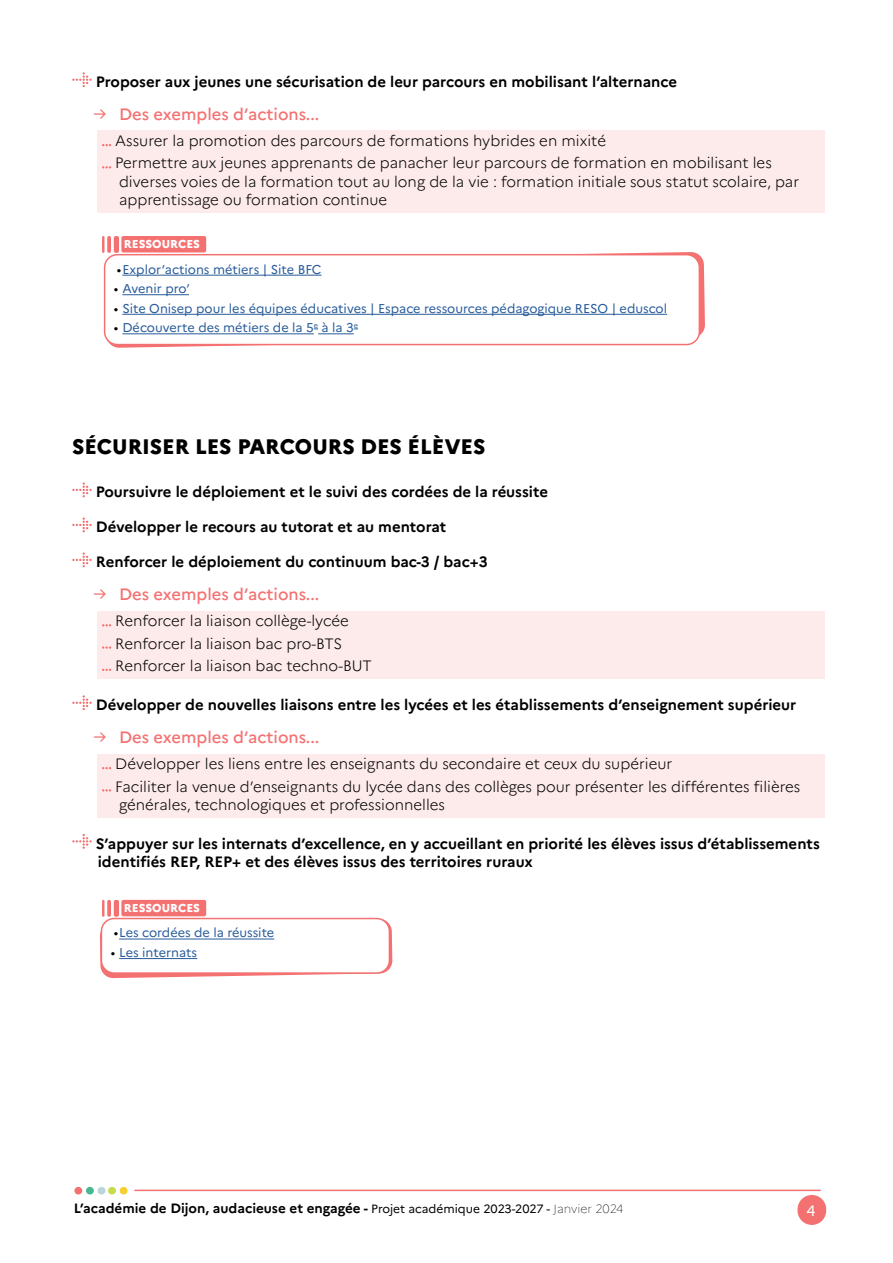
<style>
.page{position:relative;width:893px;height:1263px;background:#fff}
.page>*{position:absolute;margin:0;border:0;box-sizing:border-box;transform-origin:0 0}
.t1{font:800 21px "Marianne";color:#000}
.t2{font:500 16.5px "Marianne";color:#f47171}
.t3{font:300 15px/22.2px "Marianne";color:#000}
.t4{font:700 15px/18px "Marianne";color:#000}
.t5{font:15px "Marianne";color:#fff}
.t6{font:700 13.5px "Marianne";color:#000}
.t7{font:12.75px "Marianne";color:#275b9b}
.t8{font:800 11.55px "Marianne";color:#fff}
.s1{font-weight:400}
.s2{color:#000}
.s3{font-weight:400;font-size:12px}
.s4{font-weight:100;font-size:12px}
</style>
<div class="page">
<hr style="left:134px;top:1189px;width:687px;height:2px;background:#f47171">
<div style="left:797px;top:1195px;width:29px;height:30px;background:#f47171;border-radius:14px"></div>
<div style="left:98px;top:1187px;width:7px;height:7px;background:#bbd4dc;border-radius:50%"></div>
<div style="left:86px;top:1187px;width:8px;height:7px;background:#44b98f;border-radius:50%"></div>
<div style="left:74px;top:1187px;width:8px;height:7px;background:#f47171;border-radius:50%"></div>
<div style="left:120px;top:1187px;width:8px;height:7px;background:#f7cf30;border-radius:50%"></div>
<div style="left:108px;top:1187px;width:8px;height:7px;background:#c4dd49;border-radius:50%"></div>
<div style="left:98px;top:131px;width:727px;height:23px;background:#fdeaea"></div>
<div style="left:98px;top:153px;width:727px;height:59px;background:#fdeaea"></div>
<div style="left:98px;top:611px;width:727px;height:23px;background:#fdeaea"></div>
<div style="left:98px;top:633px;width:727px;height:24px;background:#fdeaea"></div>
<div style="left:98px;top:655px;width:727px;height:24px;background:#fdeaea"></div>
<div style="left:98px;top:754px;width:727px;height:23px;background:#fdeaea"></div>
<div style="left:98px;top:776px;width:727px;height:41px;background:#fdeaea"></div>
<svg style="left:72px;top:72px;width:20px;height:15px"></svg>
<svg style="left:102px;top:144px;width:9px;height:2px"></svg>
<svg style="left:102px;top:166px;width:9px;height:2px"></svg>
<svg style="left:72px;top:482px;width:20px;height:15px"></svg>
<svg style="left:72px;top:517px;width:20px;height:15px"></svg>
<svg style="left:72px;top:552px;width:20px;height:15px"></svg>
<svg style="left:102px;top:624px;width:9px;height:2px"></svg>
<svg style="left:102px;top:646px;width:9px;height:3px"></svg>
<svg style="left:102px;top:669px;width:9px;height:2px"></svg>
<svg style="left:72px;top:695px;width:20px;height:15px"></svg>
<svg style="left:102px;top:767px;width:9px;height:2px"></svg>
<svg style="left:102px;top:789px;width:9px;height:2px"></svg>
<svg style="left:72px;top:834px;width:20px;height:15px"></svg>
<svg style="left:105px;top:252px;width:600px;height:96px"></svg>
<div style="left:105px;top:255px;width:594px;height:90px;background:#fff;border-radius:13px"></div>
<hr style="left:122px;top:275px;width:200px;height:1px;background:#275b9b">
<hr style="left:122px;top:294px;width:67px;height:1px;background:#275b9b">
<hr style="left:122px;top:314px;width:545px;height:1px;background:#275b9b">
<hr style="left:122px;top:333px;width:192px;height:1px;background:#275b9b">
<hr style="left:318px;top:333px;width:36px;height:1px;background:#275b9b">
<div style="left:104px;top:254px;width:596px;height:91px;border:2px solid #f47171;border-radius:13px"></div>
<div style="left:121px;top:236px;width:85px;height:16px;background:#f47171;border-radius:2px"></div>
<div style="left:114px;top:236px;width:5px;height:17px;background:#f47171;border-radius:2px"></div>
<svg style="left:102px;top:236px;width:2px;height:17px"></svg>
<svg style="left:107px;top:236px;width:4px;height:17px"></svg>
<svg style="left:100px;top:900px;width:292px;height:78px"></svg>
<svg style="left:107px;top:900px;width:4px;height:17px"></svg>
<p class="t4" style="left:96px;top:73px;width:583px">Proposer aux jeunes une sécurisation de leur parcours en mobilisant l’alternance</p>
<p class="t2" style="left:94px;top:104px;width:227px"><span class="s1">→</span> Des exemples d’actions...</p>
<p class="t3" style="left:115px;top:130px;width:658px">Assurer la promotion des parcours de formations hybrides en mixité<br>Permettre aux jeunes apprenants de panacher leur parcours de formation en mobilisant les</p>
<p class="t3" style="left:119px;top:172px;width:682px;line-height:18px">diverses voies de la formation tout au long de la vie : formation initiale sous statut scolaire, par apprentissage ou formation continue</p>
<p class="t8" style="left:124px;top:237px;width:78px">RESSOURCES</p>
<p class="t7" style="left:117px;top:261px;width:206px"><span class="s2">•</span>Explor’actions métiers | Site BFC</p>
<p class="t7" style="left:114px;top:281px;width:78px"><span class="s2">•</span> Avenir pro’</p>
<p class="t7" style="left:114px;top:300px;width:555px"><span class="s2">•</span> Site Onisep pour les équipes éducatives | Espace ressources pédagogique RESO | eduscol</p>
<p class="t7" style="left:114px;top:320px;width:246px"><span class="s2">•</span> Découverte des métiers de la 5<sup>e</sup> à la 3<sup>e</sup></p>
<h1 class="t1" style="left:72px;top:433px;width:415px">SÉCURISER LES PARCOURS DES ÉLÈVES</h1>
<p class="t4" style="left:96px;top:483px;width:454px">Poursuivre le déploiement et le suivi des cordées de la réussite</p>
<p class="t4" style="left:96px;top:518px;width:352px">Développer le recours au tutorat et au mentorat</p>
<p class="t4" style="left:96px;top:553px;width:394px">Renforcer le déploiement du continuum bac-3 / bac+3</p>
<p class="t2" style="left:94px;top:584px;width:227px"><span class="s1">→</span> Des exemples d’actions...</p>
<p class="t3" style="left:115px;top:610px;width:258px">Renforcer la liaison collège-lycée<br>Renforcer la liaison bac pro-BTS<br>Renforcer la liaison bac techno-BUT</p>
<p class="t4" style="left:96px;top:696px;width:702px">Développer de nouvelles liaisons entre les lycées et les établissements d’enseignement supérieur</p>
<p class="t2" style="left:94px;top:727px;width:227px"><span class="s1">→</span> Des exemples d’actions...</p>
<p class="t3" style="left:115px;top:753px;width:687px">Développer les liens entre les enseignants du secondaire et ceux du supérieur<br>Faciliter la venue d’enseignants du lycée dans des collèges pour présenter les différentes filières</p>
<p class="t3" style="left:119px;top:793px;width:328px">générales, technologiques et professionnelles</p>
<p class="t4" style="left:96px;top:834px;width:726px">S’appuyer sur les internats d’excellence, en y accueillant en priorité les élèves issus d’établissements identifiés REP, REP+ et des élèves issus des territoires ruraux</p>
<p class="t8" style="left:124px;top:901px;width:78px">RESSOURCES</p>
<p class="t7" style="left:114px;top:925px;width:162px"><span class="s2">•</span>Les cordées de la réussite</p>
<p class="t7" style="left:111px;top:944px;width:88px"><span class="s2">•</span> Les internats</p>
<p class="t6" style="left:74px;top:1200px;width:551px">L’académie de Dijon, audacieuse et engagée - <span class="s3">Projet académique 2023-2027 -</span> <span class="s4">Janvier 2024</span></p>
<p class="t5" style="left:806px;top:1201px;width:10px">4</p>
</div>
